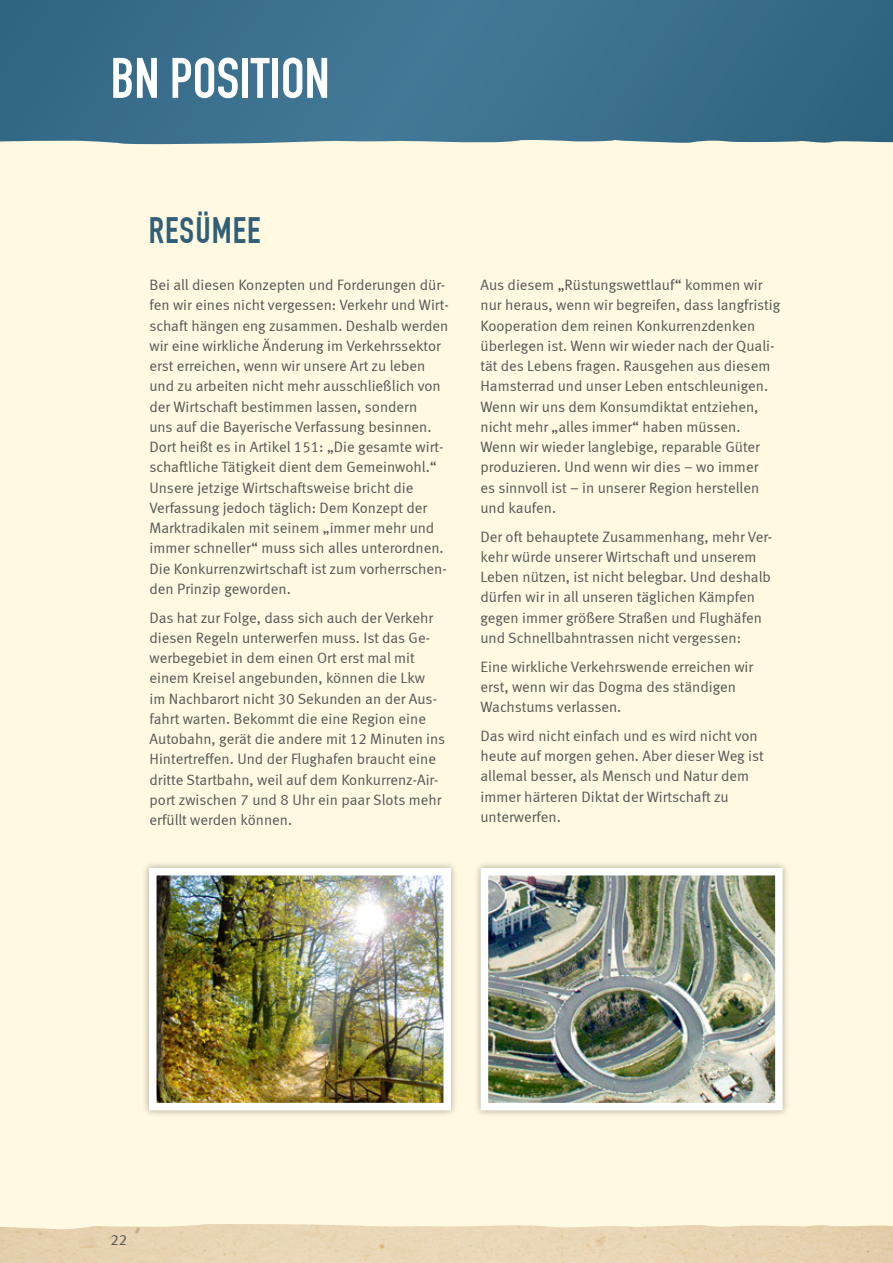
<style>
.page{position:relative;width:893px;height:1263px;background:#fff9e1}
.page>*{position:absolute;margin:0;border:0;box-sizing:border-box;transform-origin:0 0}
.t1{font:56.1px "DIN Engschrift";color:#fff}
.t2{font:36px "DIN Engschrift";letter-spacing:.03em;color:#315f78}
.t3{font:15px/20.2px "Meta Normal LF";color:#565655}
</style>
<div class="page">
<img style="left:0;top:1224px;width:893px;height:39px">
<svg style="left:0;top:0;width:893px;height:145px;background:#3e718e"></svg>
<div style="left:473px;top:860px;width:317px;height:258px;background:#000;opacity:.33"></div>
<img style="left:490px;top:877px;width:284px;height:224px">
<div style="left:481px;top:868px;width:302px;height:242px;border:8px solid #fff"></div>
<div style="left:141px;top:860px;width:318px;height:258px;background:#000;opacity:.33"></div>
<img style="left:158px;top:877px;width:284px;height:224px">
<div style="left:149px;top:868px;width:302px;height:242px;border:8px solid #fff"></div>
<h1 class="t1" style="left:111px;top:45px;width:221px">BN POSITION</h1>
<h2 class="t2" style="left:149px;top:209px;width:113px">RESÜMEE</h2>
<p class="t3" style="left:150px;top:274px;width:301px">Bei all diesen Konzepten und Forderungen dür&shy;fen wir eines nicht vergessen: Verkehr und Wirt&shy;schaft hängen eng zusammen. Deshalb werden wir eine wirkliche Änderung im Verkehrssektor erst erreichen, wenn wir unsere Art zu leben und zu arbeiten nicht mehr ausschließlich von der Wirtschaft bestimmen lassen, sondern<br>uns auf die Bayerische Verfassung besinnen.<br>Dort heißt es in Artikel 151: „Die gesamte wirt&shy;schaftliche Tätigkeit dient dem Gemeinwohl.“ Unsere jetzige Wirtschaftsweise bricht die Verfassung jedoch täglich: Dem Konzept der Marktradikalen mit seinem „immer mehr und immer schneller“ muss sich alles unterordnen.<br>Die Konkurrenzwirtschaft ist zum vorherrschen&shy;den Prinzip geworden.</p>
<p class="t3" style="left:150px;top:607px;width:297px">Das hat zur Folge, dass sich auch der Verkehr diesen Regeln unterwerfen muss. Ist das Ge&shy;werbegebiet in dem einen Ort erst mal mit einem Kreisel angebunden, können die Lkw<br>im Nachbarort nicht 30 Sekunden an der Aus&shy;fahrt warten. Bekommt die eine Region eine Autobahn, gerät die andere mit 12 Minuten ins Hintertreffen. Und der Flughafen braucht eine dritte Startbahn, weil auf dem Konkurrenz-Air&shy;port zwischen 7 und 8 Uhr ein paar Slots mehr erfüllt werden können.</p>
<p class="t3" style="left:480px;top:274px;width:301px">Aus diesem „Rüstungswettlauf“ kommen wir nur heraus, wenn wir begreifen, dass langfristig Kooperation dem reinen Konkurrenzdenken überlegen ist. Wenn wir wieder nach der Quali&shy;tät des Lebens fragen. Rausgehen aus diesem Hamsterrad und unser Leben entschleunigen.<br>Wenn wir uns dem Konsumdiktat entziehen, nicht mehr „alles immer“ haben müssen.<br>Wenn wir wieder langlebige, reparable Güter produzieren. Und wenn wir dies – wo immer<br>es sinnvoll ist – in unserer Region herstellen und kaufen.</p>
<p class="t3" style="left:480px;top:526px;width:293px">Der oft behauptete Zusammenhang, mehr Ver&shy;kehr würde unserer Wirtschaft und unserem Leben nützen, ist nicht belegbar. Und deshalb dürfen wir in all unseren täglichen Kämpfen gegen immer größere Straßen und Flughäfen und Schnellbahntrassen nicht vergessen:</p>
<p class="t3" style="left:480px;top:656px;width:274px">Eine wirkliche Verkehrswende erreichen wir erst, wenn wir das Dogma des ständigen<br>Wachstums verlassen.</p>
<p class="t3" style="left:480px;top:725px;width:285px">Das wird nicht einfach und es wird nicht von heute auf morgen gehen. Aber dieser Weg ist allemal besser, als Mensch und Natur dem immer härteren Diktat der Wirtschaft zu unterwerfen.</p>
<p class="t3" style="left:111px;top:1229px;width:18px">22</p>
</div>
